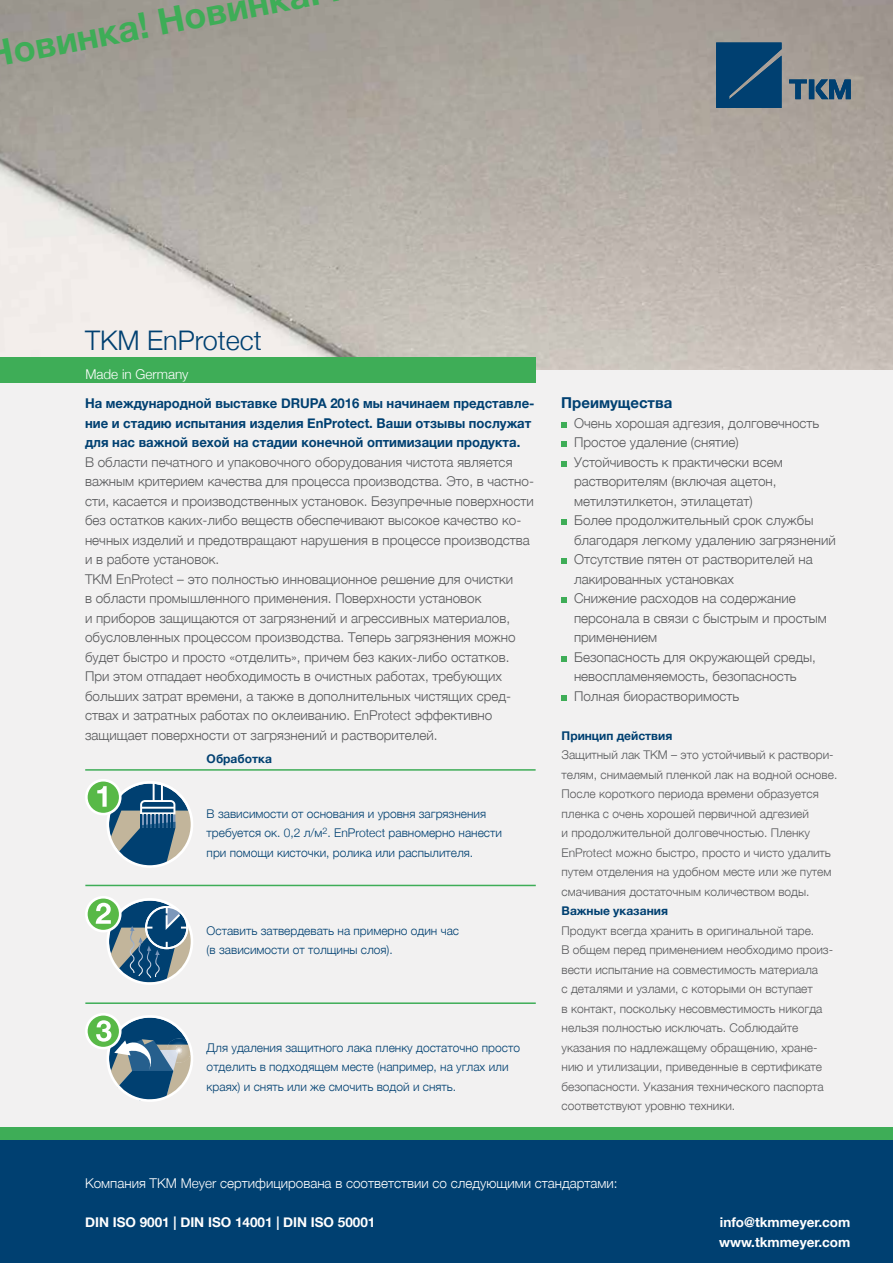
<style>
.page{position:relative;width:893px;height:1263px;background:#fff}
.page>*{position:absolute;margin:0;border:0;box-sizing:border-box;transform-origin:0 0}
.t1{font:700 36px "Helvetica Neue";color:#3ead57}
.t2{font:300 27px "Helvetica Neue";color:#004071}
.t3{font:700 15px "Helvetica Neue";color:#004071}
.t4{font:300 13.5px/19.5px "Helvetica Neue";color:#58595b}
.t5{font:700 13.5px/19.5px "Helvetica Neue";color:#004071}
.t6{font:300 13.5px "Helvetica Neue";color:#fff}
.t7{font:700 13.5px/19.5px "Helvetica Neue";color:#fff}
.t8{font:300 12px/19.5px "Helvetica Neue";color:#58595b}
.t9{font:300 12px/19.5px "Helvetica Neue";color:#004071}
.t10{font:700 12px "Helvetica Neue";color:#004071}
</style>
<div class="page">
<div style="left:0;top:1140px;width:893px;height:123px;background:#004071"></div>
<div style="left:0;top:1127px;width:893px;height:13px;background:#3ead57"></div>
<img style="left:0;top:0;width:893px;height:370px">
<svg style="left:561px;top:422px;width:6px;height:6px"></svg>
<svg style="left:561px;top:441px;width:6px;height:6px"></svg>
<svg style="left:561px;top:461px;width:6px;height:6px"></svg>
<svg style="left:561px;top:519px;width:6px;height:6px"></svg>
<svg style="left:561px;top:558px;width:6px;height:6px"></svg>
<svg style="left:561px;top:597px;width:6px;height:6px"></svg>
<svg style="left:561px;top:656px;width:6px;height:6px"></svg>
<svg style="left:561px;top:695px;width:6px;height:6px"></svg>
<div style="left:0;top:357px;width:536px;height:26px;background:#3ead57"></div>
<svg style="left:85px;top:779px;width:108px;height:89px"></svg>
<svg style="left:85px;top:896px;width:108px;height:89px"></svg>
<svg style="left:85px;top:1013px;width:108px;height:89px"></svg>
<hr style="left:85px;top:769px;width:451px;height:2px;background:#3ead57">
<hr style="left:85px;top:885px;width:451px;height:1px;background:#3ead57">
<hr style="left:85px;top:1002px;width:451px;height:2px;background:#3ead57">
<svg style="left:716px;top:43px;width:66px;height:65px;background:#094573"></svg>
<svg style="left:789px;top:80px;width:61px;height:19px"></svg>
<h1 class="t1" style="left:-18px;top:28px;width:309px;rotate:-11deg">Новинка! Новинк</h1>
<h2 class="t2" style="left:85px;top:318px;width:178px">TKM EnProtect</h2>
<p class="t6" style="left:85px;top:363px;width:105px">Made in Germany</p>
<p class="t5" style="left:85px;top:394px;width:451px">На международной выставке DRUPA 2016 мы начинаем представле&shy;ние и стадию испытания изделия EnProtect. Ваши отзывы послужат для нас важной вехой на стадии конечной оптимизации продукта.</p>
<p class="t4" style="left:85px;top:452px;width:450px">В области печатного и упаковочного оборудования чистота является важным критерием качества для процесса производства. Это, в частно&shy;сти, касается и производственных установок. Безупречные поверхности без остатков каких-либо веществ обеспечивают высокое качество ко&shy;нечных изделий и предотвращают нарушения в процессе производства и в работе установок.<br>TKM EnProtect – это полностью инновационное решение для очистки<br>в области промышленного применения. Поверхности установок<br>и приборов защищаются от загрязнений и агрессивных материалов, обусловленных процессом производства. Теперь загрязнения можно будет быстро и просто «отделить», причем без каких-либо остатков.<br>При этом отпадает необходимость в очистных работах, требующих больших затрат времени, а также в дополнительных чистящих сред&shy;ствах и затратных работах по оклеиванию. EnProtect эффективно защищает поверхности от загрязнений и растворителей.</p>
<p class="t10" style="left:207px;top:749px;width:67px">Обработка</p>
<p class="t9" style="left:207px;top:803px;width:297px">В зависимости от основания и уровня загрязнения требуется ок. 0,2 л/м<sup>2</sup>. EnProtect равномерно нанести при помощи кисточки, ролика или распылителя.</p>
<p class="t9" style="left:207px;top:920px;width:254px">Оставить затвердевать на примерно один час (в зависимости от толщины слоя).</p>
<p class="t9" style="left:207px;top:1037px;width:315px">Для удаления защитного лака пленку достаточно просто отделить в подходящем месте (например, на углах или краях) и снять или же смочить водой и снять.</p>
<p class="t3" style="left:561px;top:391px;width:113px">Преимущества</p>
<p class="t4" style="left:574px;top:413px;width:263px">Очень хорошая адгезия, долговечность<br>Простое удаление (снятие)<br>Устойчивость к практически всем растворителям (включая ацетон, метилэтилкетон, этилацетат)<br>Более продолжительный срок службы благодаря легкому удалению загрязнений<br>Отсутствие пятен от растворителей на лакированных установках<br>Снижение расходов на содержание персонала в связи с быстрым и простым применением<br>Безопасность для окружающей среды, невоспламеняемость, безопасность<br>Полная биорастворимость</p>
<p class="t10" style="left:562px;top:726px;width:112px">Принцип действия</p>
<p class="t8" style="left:562px;top:745px;width:277px">Защитный лак TKM – это устойчивый к раствори&shy;телям, снимаемый пленкой лак на водной основе.<br>После короткого периода времени образуется пленка с очень хорошей первичной адгезией<br>и продолжительной долговечностью. Пленку EnProtect можно быстро, просто и чисто удалить путем отделения на удобном месте или же путем смачивания достаточным количеством воды.</p>
<p class="t10" style="left:562px;top:902px;width:108px">Важные указания</p>
<p class="t8" style="left:562px;top:920px;width:273px">Продукт всегда хранить в оригинальной таре.<br>В общем перед применением необходимо произ&shy;вести испытание на совместимость материала<br>с деталями и узлами, с которыми он вступает<br>в контакт, поскольку несовместимость никогда нельзя полностью исключать. Соблюдайте указания по надлежащему обращению, хране&shy;нию и утилизации, приведенные в сертификате безопасности. Указания технического паспорта соответствуют уровню техники.</p>
<p class="t6" style="left:85px;top:1173px;width:534px">Компания TKM Meyer сертифицирована в соответствии со следующими стандартами:</p>
<p class="t7" style="left:85px;top:1213px;width:292px">DIN ISO 9001 | DIN ISO 14001 | DIN ISO 50001</p>
<p class="t7" style="left:719px;top:1213px;width:133px">info@tkmmeyer.com www.tkmmeyer.com</p>
</div>
